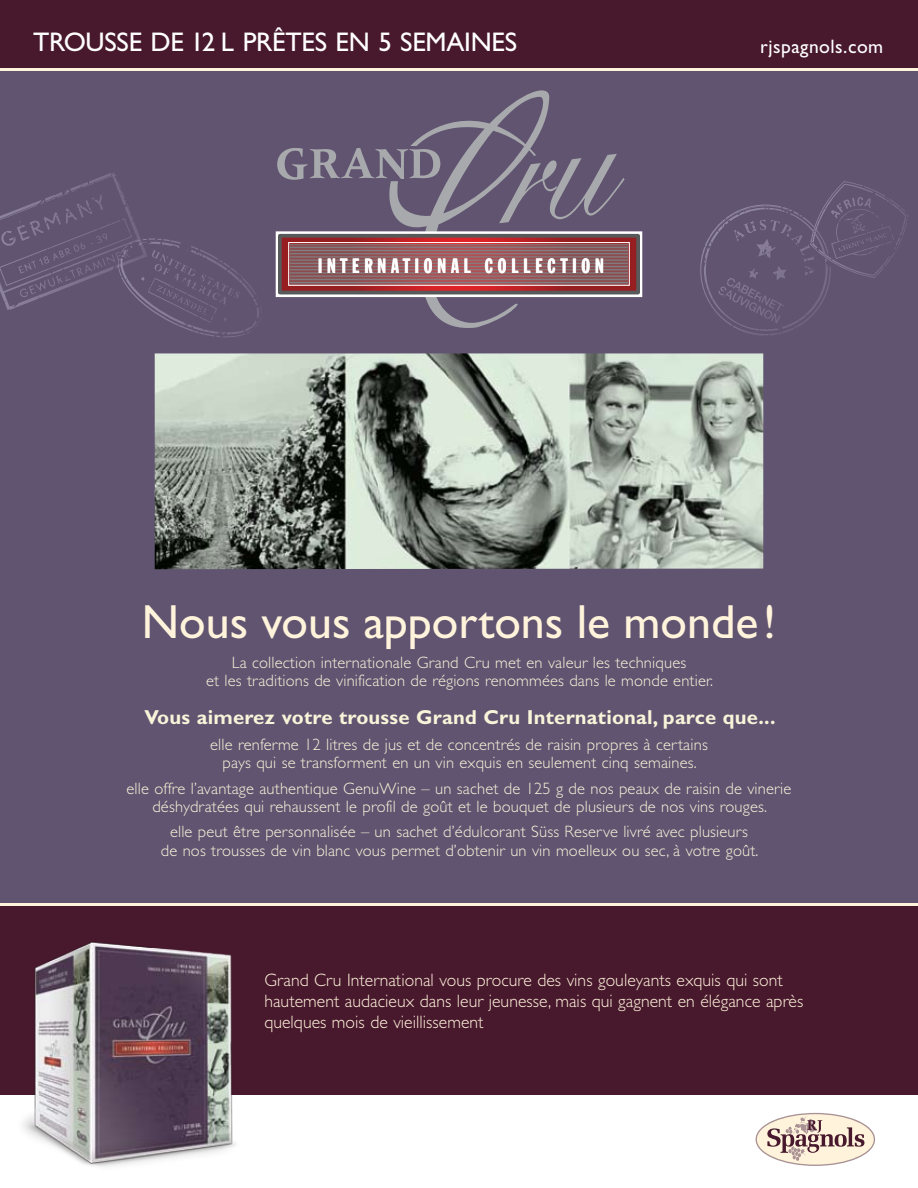
<style>
.page{position:relative;width:918px;height:1188px;background:#fff}
.page>*{position:absolute;margin:0;border:0;box-sizing:border-box;transform-origin:0 0}
.t1{font:48px "Gill Sans";color:#fff4db}
.t2{font:27px "Gill Sans";letter-spacing:-.01em;color:#fff}
.t3{font:20.4px "Franklin Gothic Extra Cond";letter-spacing:.24em;color:#fff}
.t4{font:700 20.25px "Gill Sans";letter-spacing:.01em;color:#f9f3d9}
.t5{font:19.5px "Gill Sans";letter-spacing:.025em;color:#fff}
.t6{font:300 18px/21px "Gill Sans";letter-spacing:.005em;color:#fff4db}
.t7{font:300 16.5px/18.8px "Gill Sans";letter-spacing:.01em;color:#f9f3d9;text-align:center}
</style>
<div class="page">
<div style="left:0;top:71px;width:918px;height:832px;background:#615471"></div>
<img style="left:155px;top:353px;width:608px;height:216px">
<div style="left:0;top:904px;width:918px;height:191px;background:#48182d"></div>
<hr style="left:0;top:903px;width:918px;height:3px;background:#fff4db">
<svg style="left:277px;top:83px;width:348px;height:252px;background:#695e78"></svg>
<div style="left:276px;top:231px;width:366px;height:66px;border:8px solid #fff"></div>
<svg style="left:283px;top:239px;width:352px;height:50px;background:#9e4144"></svg>
<div style="left:278px;top:234px;width:362px;height:60px;border:4px solid #58595b"></div>
<hr style="left:290px;top:244px;width:338px;height:1px;background:#808184">
<hr style="left:290px;top:246px;width:338px;height:1px;background:#808184">
<hr style="left:290px;top:247px;width:338px;height:1px;background:#808184">
<hr style="left:290px;top:249px;width:338px;height:1px;background:#808184">
<hr style="left:290px;top:250px;width:338px;height:1px;background:#808184">
<hr style="left:290px;top:252px;width:338px;height:1px;background:#808184">
<hr style="left:290px;top:253px;width:338px;height:1px;background:#808184">
<hr style="left:290px;top:255px;width:338px;height:1px;background:#808184">
<hr style="left:290px;top:256px;width:338px;height:1px;background:#808184">
<hr style="left:290px;top:258px;width:338px;height:1px;background:#808184">
<hr style="left:290px;top:259px;width:338px;height:1px;background:#808184">
<hr style="left:290px;top:260px;width:338px;height:1px;background:#808184">
<hr style="left:290px;top:262px;width:338px;height:1px;background:#808184">
<hr style="left:290px;top:263px;width:338px;height:1px;background:#808184">
<hr style="left:290px;top:265px;width:338px;height:1px;background:#808184">
<hr style="left:290px;top:266px;width:338px;height:1px;background:#808184">
<hr style="left:290px;top:268px;width:338px;height:1px;background:#808184">
<hr style="left:290px;top:269px;width:338px;height:1px;background:#808184">
<hr style="left:290px;top:271px;width:338px;height:1px;background:#808184">
<hr style="left:290px;top:273px;width:338px;height:1px;background:#808184">
<hr style="left:290px;top:272px;width:338px;height:1px;background:#808184">
<hr style="left:290px;top:275px;width:338px;height:1px;background:#808184">
<hr style="left:290px;top:276px;width:338px;height:1px;background:#808184">
<hr style="left:290px;top:278px;width:338px;height:1px;background:#808184">
<hr style="left:290px;top:279px;width:338px;height:1px;background:#808184">
<hr style="left:290px;top:281px;width:338px;height:1px;background:#808184">
<hr style="left:290px;top:282px;width:338px;height:1px;background:#808184">
<div style="left:288px;top:242px;width:342px;height:44px;border:1px solid #fff"></div>
<svg style="left:42px;top:172px;width:84px;height:38px;background:#645774"></svg>
<svg style="left:121px;top:238px;width:101px;height:25px;background:#655976"></svg>
<svg style="left:812px;top:181px;width:77px;height:61px;background:#655875"></svg>
<svg style="left:711px;top:205px;width:91px;height:39px;background:#675a77"></svg>
<img style="left:0;top:881px;width:264px;height:286px">
<svg style="left:756px;top:1113px;width:119px;height:53px"></svg>
<div style="left:0;top:0;width:918px;height:69px;background:#48182d"></div>
<hr style="left:0;top:68px;width:918px;height:3px;background:#fff4db">
<h2 class="t2" style="left:33px;top:26px;width:485px">TROUSSE DE 12 L PRÊTES EN 5 SEMAINES</h2>
<p class="t3" style="left:318px;top:255px;width:287px">INTERNATIONAL COLLECTION</p>
<p class="t5" style="left:760px;top:35px;width:125px">rjspagnols.com</p>
<h1 class="t1" style="left:142px;top:594px;width:636px">Nous vous apportons le monde!</h1>
<p class="t7" style="left:206px;top:653px;width:509px">La collection internationale Grand Cru met en valeur les techniques<br>et les traditions de vinification de régions renommées dans le monde entier.</p>
<p class="t4" style="left:145px;top:705px;width:632px">Vous aimerez votre trousse Grand Cru International, parce que...</p>
<p class="t7" style="left:210px;top:735px;width:499px">elle renferme 12 litres de jus et de concentrés de raisin propres à certains pays qui se transforment en un vin exquis en seulement cinq semaines.</p>
<p class="t7" style="left:127px;top:779px;width:666px">elle offre l’avantage authentique GenuWine – un sachet de 125 g de nos peaux de raisin de vinerie déshydratées qui rehaussent le profil de goût et le bouquet de plusieurs de nos vins rouges.</p>
<p class="t7" style="left:161px;top:823px;width:599px">elle peut être personnalisée – un sachet d’édulcorant Süss Reserve livré avec plusieurs de nos trousses de vin blanc vous permet d’obtenir un vin moelleux ou sec, à votre goût.</p>
<p class="t6" style="left:264px;top:970px;width:540px">Grand Cru International vous procure des vins gouleyants exquis qui sont hautement audacieux dans leur jeunesse, mais qui gagnent en élégance après quelques mois de vieillissement</p>
</div>
